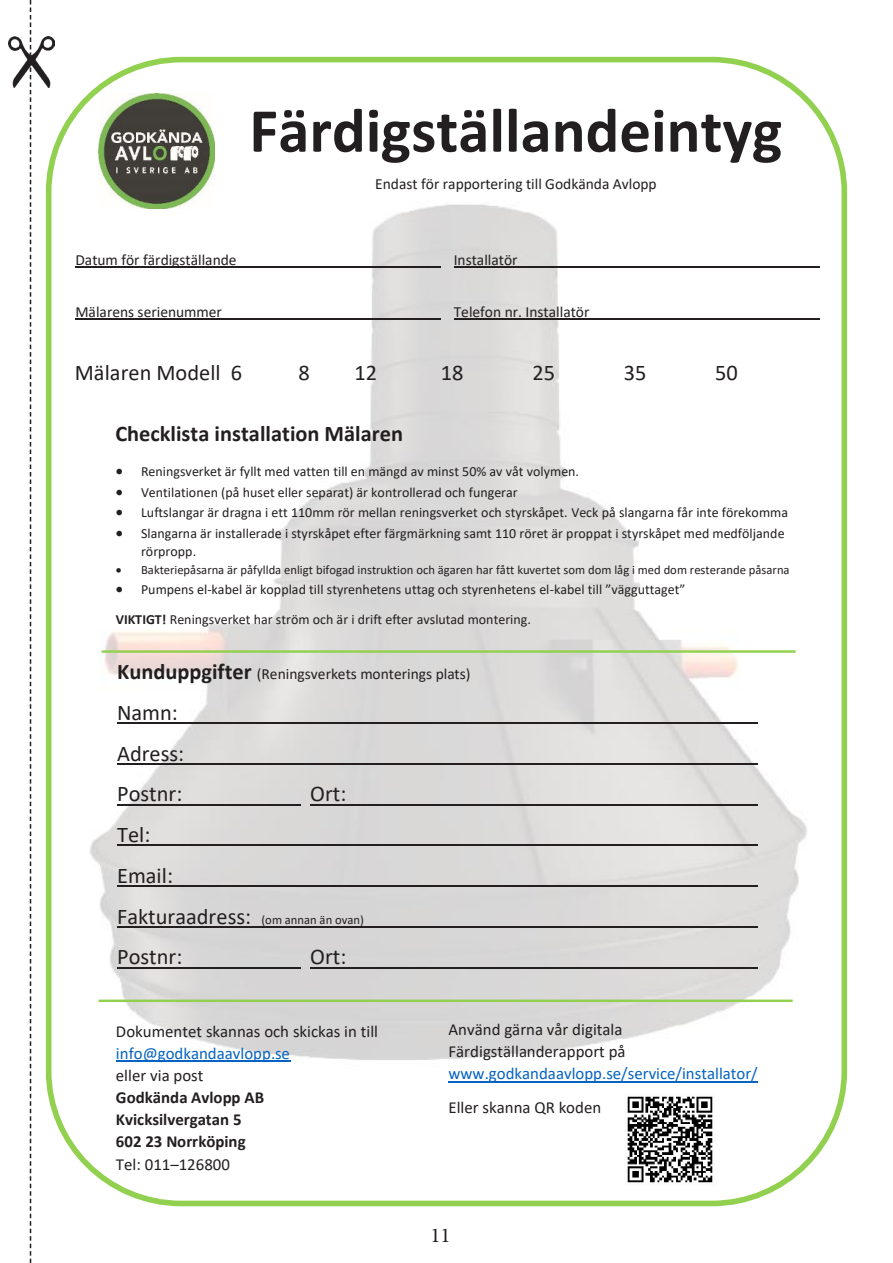
<style>
.page{position:relative;width:893px;height:1263px;background:#fff}
.page>*{position:absolute;margin:0;border:0;box-sizing:border-box;transform-origin:0 0}
.t1{font:700 63.15px "Calibri";color:#231f20}
.t2{font:22.35px/40.8px "Calibri";color:#231f20}
.t3{font:700 22.35px "Calibri";color:#231f20}
.t4{font:21px "Minion Pro";color:#231f20}
.t5{font:16.8px/22.2px "Calibri";color:#231f20}
.t6{font:16.8px "Calibri";color:#0563c1}
.t7{font:700 16.8px/22.2px "Calibri";color:#231f20}
.t8{font:15.45px "Calibri";color:#231f20}
.t9{font:13.95px/18.3px "Calibri";color:#231f20}
.t10{font:12.6px "Calibri";color:#231f20}
.s1{font-weight:700}
.s2{font-weight:700;font-size:22.35px}
.s3{font-size:22.35px}
</style>
<div class="page">
<img style="left:81px;top:204px;width:734px;height:858px">
<div style="left:46px;top:57px;width:801px;height:1149px;border:6px solid #92d050;border-radius:133px"></div>
<img style="left:99px;top:93px;width:116px;height:116px">
<hr style="left:75px;top:266px;width:366px;height:1px;background:#231f20">
<hr style="left:75px;top:318px;width:366px;height:1px;background:#231f20">
<hr style="left:454px;top:266px;width:366px;height:1px;background:#231f20">
<hr style="left:454px;top:318px;width:366px;height:1px;background:#231f20">
<hr style="left:102px;top:650px;width:693px;height:3px;background:#92d050">
<hr style="left:117px;top:722px;width:640px;height:2px;background:#231f20">
<hr style="left:117px;top:763px;width:640px;height:1px;background:#231f20">
<hr style="left:117px;top:804px;width:183px;height:1px;background:#231f20">
<hr style="left:310px;top:804px;width:447px;height:1px;background:#231f20">
<hr style="left:117px;top:844px;width:640px;height:2px;background:#231f20">
<hr style="left:117px;top:885px;width:640px;height:2px;background:#231f20">
<hr style="left:117px;top:926px;width:640px;height:1px;background:#231f20">
<hr style="left:117px;top:967px;width:183px;height:1px;background:#231f20">
<hr style="left:310px;top:967px;width:447px;height:1px;background:#231f20">
<hr style="left:99px;top:999px;width:694px;height:3px;background:#92d050">
<hr style="left:116px;top:1060px;width:174px;height:2px;background:#0563c1">
<hr style="left:448px;top:1081px;width:310px;height:1px;background:#0563c1">
<img style="left:627px;top:1096px;width:86px;height:87px">
<svg style="left:30px;top:0;width:1px;height:1263px"></svg>
<img style="left:8px;top:36px;width:46px;height:51px">
<h1 class="t1" style="left:249px;top:108px;width:534px">Färdigställandeintyg</h1>
<p class="t8" style="left:375px;top:178px;width:283px">Endast för rapportering till Godkända Avlopp</p>
<p class="t8" style="left:75px;top:254px;width:163px">Datum för färdigställande</p>
<p class="t8" style="left:75px;top:306px;width:148px">Mälarens serienummer</p>
<p class="t8" style="left:454px;top:254px;width:65px">Installatör</p>
<p class="t8" style="left:454px;top:306px;width:137px">Telefon nr. Installatör</p>
<h2 class="t2" style="left:75px;top:353px;width:169px">Mälaren Modell 6</h2>
<h2 class="t2" style="left:298px;top:353px;width:13px">8</h2>
<h2 class="t2" style="left:354px;top:353px;width:24px">12</h2>
<h2 class="t2" style="left:441px;top:353px;width:24px">18</h2>
<h2 class="t2" style="left:532px;top:353px;width:24px">25</h2>
<h2 class="t2" style="left:624px;top:353px;width:24px">35</h2>
<h2 class="t2" style="left:715px;top:353px;width:24px">50</h2>
<h2 class="t3" style="left:115px;top:426px;width:289px">Checklista installation Mälaren</h2>
<p class="t9" style="left:116px;top:463px;width:465px">• Reningsverket är fyllt med vatten till en mängd av minst 50% av våt volymen.</p>
<p class="t9" style="left:116px;top:484px;width:403px">• Ventilationen (på huset eller separat) är kontrollerad och fungerar</p>
<p class="t9" style="left:116px;top:504px;width:674px">• Luftslangar är dragna i ett 110mm rör mellan reningsverket och styrskåpet. Veck på slangarna får inte förekomma</p>
<p class="t9" style="left:141px;top:525px;width:645px;text-indent:-25px">• Slangarna är installerade i styrskåpet efter färgmärkning samt 110 röret är proppat i styrskåpet med medföljande rörpropp.</p>
<p class="t10" style="left:116px;top:565px;width:675px">• Bakteriepåsarna är påfyllda enligt bifogad instruktion och ägaren har fått kuvertet som dom låg i med dom resterande påsarna</p>
<p class="t9" style="left:116px;top:576px;width:571px;line-height:29.7px">• Pumpens el-kabel är kopplad till styrenhetens uttag och styrenhetens el-kabel till ”vägguttaget”<br><span class="s1">VIKTIGT!</span> Reningsverket har ström och är i drift efter avslutad montering.</p>
<p class="t8" style="left:117px;top:668px;width:355px"><span class="s2">Kunduppgifter</span> (Reningsverkets monterings plats)</p>
<h2 class="t2" style="left:117px;top:693px;width:69px">Namn:<br>Adress:<br>Postnr:</h2>
<h2 class="t2" style="left:310px;top:775px;width:38px">Ort:</h2>
<h2 class="t2" style="left:117px;top:815px;width:58px">Tel:<br>Email:</h2>
<p class="t10" style="left:117px;top:915px;width:248px"><span class="s3">Fakturaadress:</span> (om annan än ovan)</p>
<h2 class="t2" style="left:117px;top:938px;width:67px">Postnr:</h2>
<h2 class="t2" style="left:310px;top:938px;width:38px">Ort:</h2>
<p class="t5" style="left:116px;top:1021px;width:264px">Dokumentet skannas och skickas in till</p>
<p class="t6" style="left:116px;top:1047px;width:176px">info@godkandaavlopp.se</p>
<p class="t5" style="left:116px;top:1065px;width:89px">eller via post</p>
<p class="t7" style="left:116px;top:1088px;width:150px">Godkända Avlopp AB<br>Kvicksilvergatan 5<br>602 23 Norrköping</p>
<p class="t5" style="left:116px;top:1154px;width:116px">Tel: 011–126800</p>
<p class="t5" style="left:448px;top:1019px;width:179px">Använd gärna vår digitala<br>Färdigställanderapport på</p>
<p class="t6" style="left:448px;top:1067px;width:311px">www.godkandaavlopp.se/service/installator/</p>
<p class="t5" style="left:448px;top:1097px;width:154px">Eller skanna QR koden</p>
<h3 class="t4" style="left:431px;top:1222px;width:22px">11</h3>
</div>
